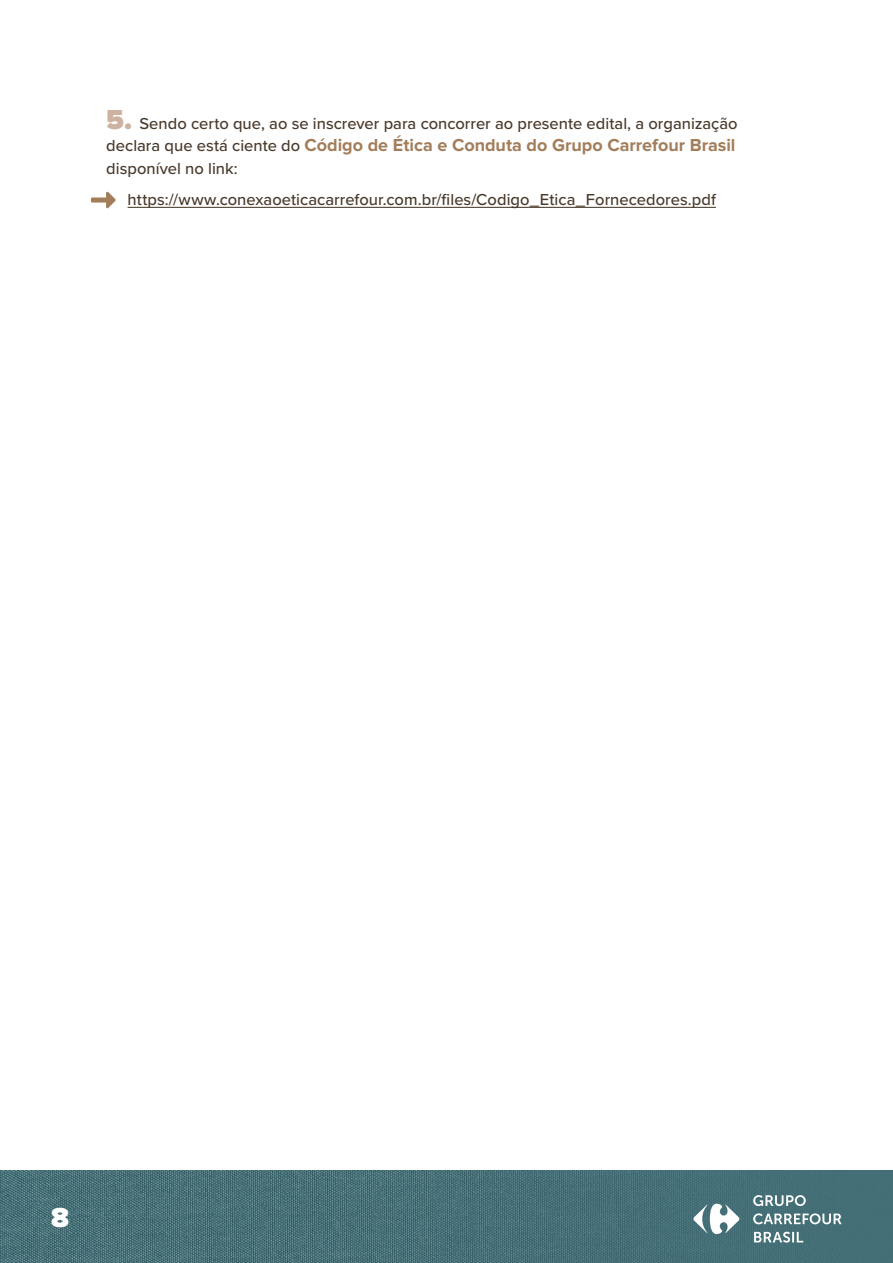
<style>
.page{position:relative;width:893px;height:1263px;background:#fff}
.page>*{position:absolute;margin:0;border:0;box-sizing:border-box;transform-origin:0 0}
.t1{font:900 28.5px "Proxima Nova";color:#fff}
.t2{font:700 18px "Proxima Nova";color:#a27d59}
.t3{font:500 16.5px "Proxima Nova";color:#493a2c}
.s1{font-weight:900;font-size:28.5px;color:#ceb2a1}
.s2{font-weight:500;font-size:16.5px;color:#493a2c}
</style>
<div class="page">
<img style="left:0;top:1170px;width:893px;height:93px">
<svg style="left:754px;top:1232px;width:49px;height:10px"></svg>
<svg style="left:753px;top:1213px;width:89px;height:11px"></svg>
<svg style="left:753px;top:1195px;width:53px;height:11px"></svg>
<svg style="left:693px;top:1204px;width:46px;height:30px"></svg>
<hr style="left:128px;top:207px;width:588px;height:1px;background:#493a2c">
<svg style="left:91px;top:191px;width:25px;height:18px"></svg>
<p class="t3" style="left:106px;top:111px;width:633px"><span class="s1">5.</span> Sendo certo que, ao se inscrever para concorrer ao presente edital, a organização</p>
<p class="t2" style="left:106px;top:137px;width:631px"><span class="s2">declara que está ciente do</span> Código de Ética e Conduta do Grupo Carrefour Brasil</p>
<p class="t3" style="left:106px;top:156px;width:133px">disponível no link:</p>
<p class="t3" style="left:128px;top:187px;width:590px">https://www.conexaoeticacarrefour.com.br/files/Codigo_Etica_Fornecedores.pdf</p>
<h1 class="t1" style="left:51px;top:1205px;width:19px">8</h1>
</div>
